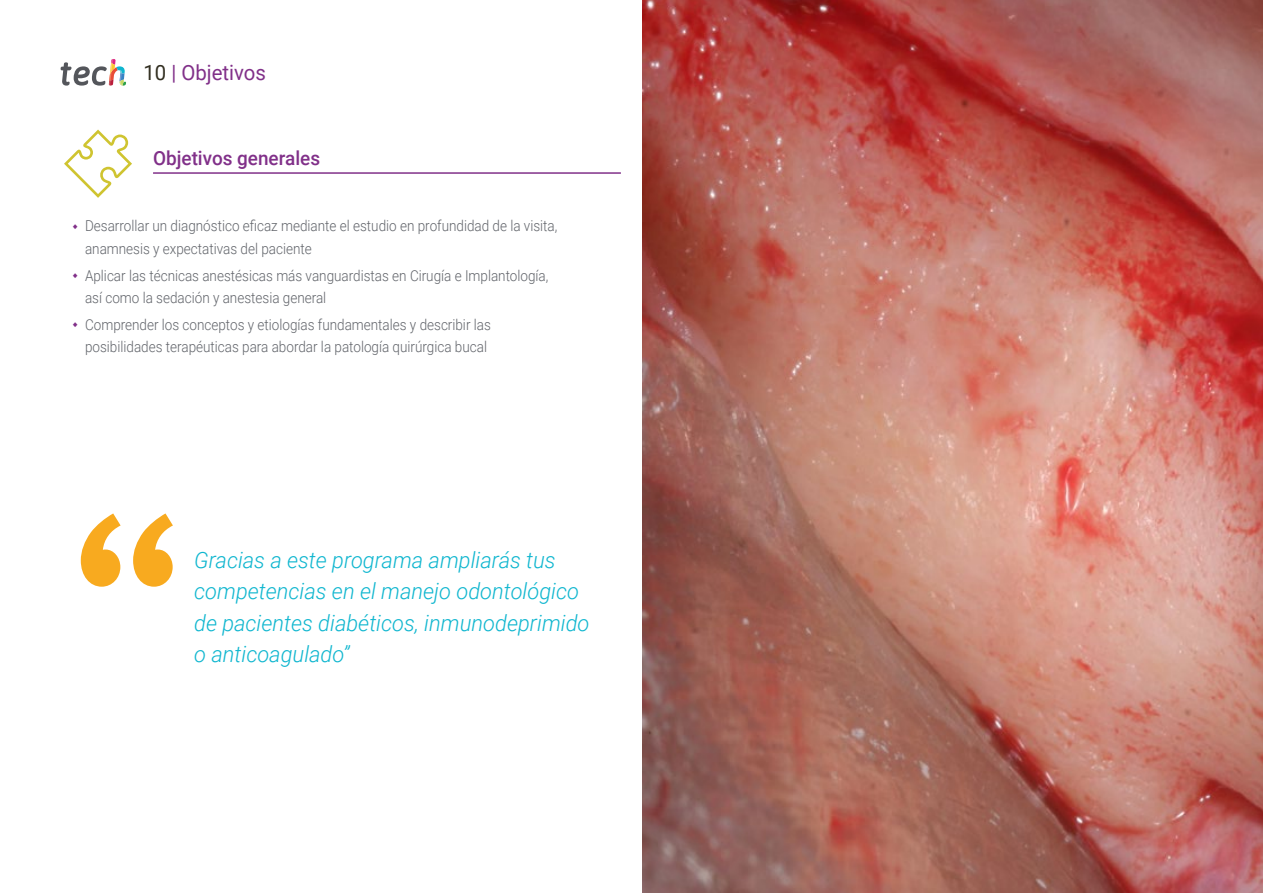
<style>
.page{position:relative;width:1263px;height:893px;background:#fff}
.page>*{position:absolute;margin:0;border:0;box-sizing:border-box;transform-origin:0 0}
.t1{font:italic 300 22.5px/31.5px "Roboto";color:#0fb6cf}
.t2{font:21px "Roboto";color:#813089}
.t3{font:500 19.5px "Roboto";color:#813089}
.t4{font:300 15px/22.5px "Roboto";color:#61646a;scale:.9 1}
.s1{color:#312e20}
</style>
<div class="page">
<hr style="left:153px;top:173px;width:468px;height:1px;background:#813089">
<svg style="left:64px;top:130px;width:68px;height:68px"></svg>
<img style="left:642px;top:0;width:621px;height:893px">
<svg style="left:61px;top:59px;width:65px;height:27px"></svg>
<svg style="left:81px;top:513px;width:92px;height:74px"></svg>
<h2 class="t2" style="left:144px;top:57px;width:124px"><span class="s1">10</span> | Objetivos</h2>
<h3 class="t3" style="left:153px;top:144px;width:169px">Objetivos generales</h3>
<p class="t4" style="left:85px;top:214px;width:526px">Desarrollar un diagnóstico eficaz mediante el estudio en profundidad de la visita, anamnesis y expectativas del paciente</p>
<p class="t4" style="left:85px;top:263px;width:516px">Aplicar las técnicas anestésicas más vanguardistas en Cirugía e Implantología, así como la sedación y anestesia general</p>
<p class="t4" style="left:85px;top:313px;width:452px">Comprender los conceptos y etiologías fundamentales y describir las posibilidades terapéuticas para abordar la patología quirúrgica bucal</p>
<h1 class="t1" style="left:194px;top:543px;width:397px">Gracias a este programa ampliarás tus competencias en el manejo odontológico de pacientes diabéticos, inmunodeprimido o anticoagulado”</h1>
</div>
